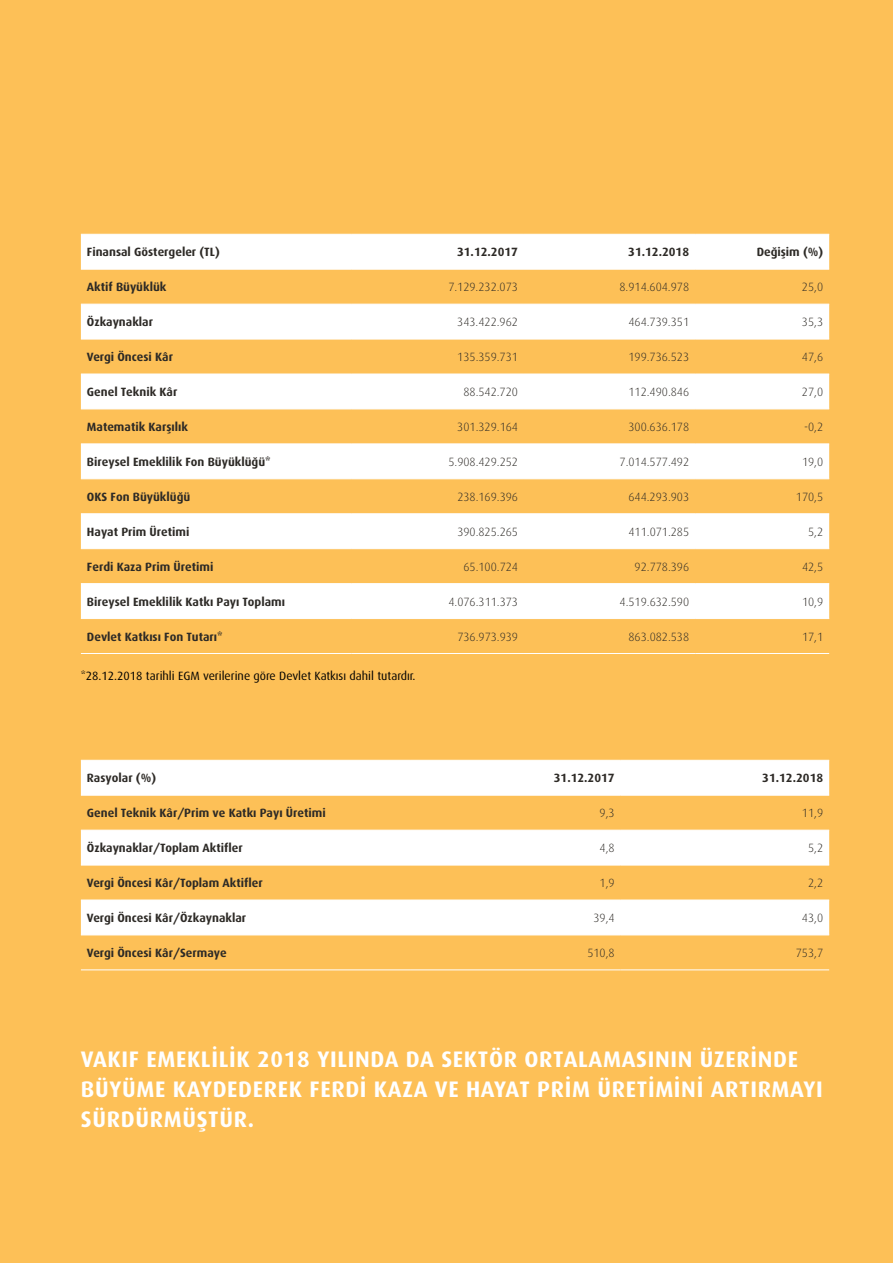
<style>
.page{position:relative;width:893px;height:1263px;background:#fdc057}
.page>*{position:absolute;margin:0;border:0;box-sizing:border-box;transform-origin:0 0}
.t1{font:22.5px/29.7px "Dax Bold Tr";letter-spacing:.03em;color:#fff}
.t2{font:12px "Dax Bold Tr";color:#2d2a26}
.t3{font:12px "Dax Light Tr";color:#2d2a26}
.t4{font:12px "Dax Regular Tr";color:#000}
</style>
<div class="page">
<svg style="left:81px;top:235px;width:748px;height:383px;fill:#fff"></svg>
<hr style="left:81px;top:234px;width:271px;height:1px;background:#fff">
<hr style="left:352px;top:234px;width:172px;height:1px;background:#fff">
<hr style="left:524px;top:234px;width:171px;height:1px;background:#fff">
<hr style="left:695px;top:234px;width:134px;height:1px;background:#fff">
<hr style="left:81px;top:269px;width:271px;height:1px;background:#fff">
<hr style="left:352px;top:269px;width:172px;height:1px;background:#fff">
<hr style="left:524px;top:269px;width:171px;height:1px;background:#fff">
<hr style="left:695px;top:269px;width:134px;height:1px;background:#fff">
<hr style="left:81px;top:304px;width:271px;height:1px;background:#fff">
<hr style="left:352px;top:304px;width:172px;height:1px;background:#fff">
<hr style="left:524px;top:304px;width:171px;height:1px;background:#fff">
<hr style="left:695px;top:304px;width:134px;height:1px;background:#fff">
<hr style="left:81px;top:339px;width:271px;height:1px;background:#fff">
<hr style="left:352px;top:339px;width:172px;height:1px;background:#fff">
<hr style="left:524px;top:339px;width:171px;height:1px;background:#fff">
<hr style="left:695px;top:339px;width:134px;height:1px;background:#fff">
<hr style="left:81px;top:374px;width:271px;height:1px;background:#fff">
<hr style="left:352px;top:374px;width:172px;height:1px;background:#fff">
<hr style="left:524px;top:374px;width:171px;height:1px;background:#fff">
<hr style="left:695px;top:374px;width:134px;height:1px;background:#fff">
<hr style="left:81px;top:409px;width:271px;height:1px;background:#fff">
<hr style="left:352px;top:409px;width:172px;height:1px;background:#fff">
<hr style="left:524px;top:409px;width:171px;height:1px;background:#fff">
<hr style="left:695px;top:409px;width:134px;height:1px;background:#fff">
<hr style="left:81px;top:443px;width:271px;height:1px;background:#fff">
<hr style="left:352px;top:443px;width:172px;height:1px;background:#fff">
<hr style="left:524px;top:443px;width:171px;height:1px;background:#fff">
<hr style="left:695px;top:443px;width:134px;height:1px;background:#fff">
<hr style="left:81px;top:478px;width:271px;height:1px;background:#fff">
<hr style="left:352px;top:478px;width:172px;height:1px;background:#fff">
<hr style="left:524px;top:478px;width:171px;height:1px;background:#fff">
<hr style="left:695px;top:478px;width:134px;height:1px;background:#fff">
<hr style="left:81px;top:513px;width:271px;height:1px;background:#fff">
<hr style="left:352px;top:513px;width:172px;height:1px;background:#fff">
<hr style="left:524px;top:513px;width:171px;height:1px;background:#fff">
<hr style="left:695px;top:513px;width:134px;height:1px;background:#fff">
<hr style="left:81px;top:548px;width:271px;height:1px;background:#fff">
<hr style="left:352px;top:548px;width:172px;height:1px;background:#fff">
<hr style="left:524px;top:548px;width:171px;height:1px;background:#fff">
<hr style="left:695px;top:548px;width:134px;height:1px;background:#fff">
<hr style="left:81px;top:583px;width:271px;height:1px;background:#fff">
<hr style="left:352px;top:583px;width:172px;height:1px;background:#fff">
<hr style="left:524px;top:583px;width:171px;height:1px;background:#fff">
<hr style="left:695px;top:583px;width:134px;height:1px;background:#fff">
<hr style="left:81px;top:618px;width:271px;height:1px;background:#fff">
<hr style="left:352px;top:618px;width:172px;height:1px;background:#fff">
<hr style="left:524px;top:618px;width:171px;height:1px;background:#fff">
<hr style="left:695px;top:618px;width:134px;height:1px;background:#fff">
<hr style="left:81px;top:653px;width:271px;height:1px;background:#fff">
<hr style="left:352px;top:653px;width:172px;height:1px;background:#fff">
<hr style="left:524px;top:653px;width:171px;height:1px;background:#fff">
<hr style="left:695px;top:653px;width:134px;height:1px;background:#fff">
<svg style="left:81px;top:761px;width:748px;height:173px;fill:#fff"></svg>
<hr style="left:81px;top:760px;width:330px;height:1px;background:#fff">
<hr style="left:411px;top:760px;width:210px;height:1px;background:#fff">
<hr style="left:621px;top:760px;width:208px;height:1px;background:#fff">
<hr style="left:81px;top:795px;width:330px;height:1px;background:#fff">
<hr style="left:411px;top:795px;width:210px;height:1px;background:#fff">
<hr style="left:621px;top:795px;width:208px;height:1px;background:#fff">
<hr style="left:81px;top:830px;width:330px;height:1px;background:#fff">
<hr style="left:411px;top:830px;width:210px;height:1px;background:#fff">
<hr style="left:621px;top:830px;width:208px;height:1px;background:#fff">
<hr style="left:81px;top:865px;width:330px;height:1px;background:#fff">
<hr style="left:411px;top:865px;width:210px;height:1px;background:#fff">
<hr style="left:621px;top:865px;width:208px;height:1px;background:#fff">
<hr style="left:81px;top:900px;width:330px;height:1px;background:#fff">
<hr style="left:411px;top:900px;width:210px;height:1px;background:#fff">
<hr style="left:621px;top:900px;width:208px;height:1px;background:#fff">
<hr style="left:81px;top:934px;width:330px;height:1px;background:#fff">
<hr style="left:411px;top:934px;width:210px;height:1px;background:#fff">
<hr style="left:621px;top:934px;width:208px;height:1px;background:#fff">
<hr style="left:81px;top:969px;width:330px;height:1px;background:#fff">
<hr style="left:411px;top:969px;width:210px;height:1px;background:#fff">
<hr style="left:621px;top:969px;width:208px;height:1px;background:#fff">
<p class="t2" style="left:87px;top:245px;width:134px">Finansal Göstergeler (TL)</p>
<p class="t2" style="left:457px;top:245px;width:62px">31.12.2017</p>
<p class="t2" style="left:628px;top:245px;width:62px">31.12.2018</p>
<p class="t2" style="left:757px;top:245px;width:68px">Değişim (%)</p>
<p class="t2" style="left:87px;top:280px;width:81px">Aktif Büyüklük</p>
<p class="t3" style="left:448px;top:281px;width:71px">7.129.232.073</p>
<p class="t3" style="left:619px;top:281px;width:71px">8.914.604.978</p>
<p class="t3" style="left:802px;top:281px;width:23px">25,0</p>
<p class="t2" style="left:87px;top:315px;width:68px">Özkaynaklar</p>
<p class="t3" style="left:457px;top:316px;width:62px">343.422.962</p>
<p class="t3" style="left:628px;top:316px;width:62px">464.739.351</p>
<p class="t3" style="left:802px;top:316px;width:23px">35,3</p>
<p class="t2" style="left:87px;top:350px;width:88px">Vergi Öncesi Kâr</p>
<p class="t3" style="left:457px;top:350px;width:62px">135.359.731</p>
<p class="t3" style="left:628px;top:350px;width:62px">199.736.523</p>
<p class="t3" style="left:802px;top:350px;width:23px">47,6</p>
<p class="t2" style="left:87px;top:385px;width:92px">Genel Teknik Kâr</p>
<p class="t3" style="left:463px;top:385px;width:56px">88.542.720</p>
<p class="t3" style="left:628px;top:385px;width:62px">112.490.846</p>
<p class="t3" style="left:802px;top:385px;width:23px">27,0</p>
<p class="t2" style="left:87px;top:420px;width:103px">Matematik Karşılık</p>
<p class="t3" style="left:457px;top:420px;width:62px">301.329.164</p>
<p class="t3" style="left:628px;top:420px;width:62px">300.636.178</p>
<p class="t3" style="left:804px;top:420px;width:21px">-0,2</p>
<p class="t2" style="left:87px;top:455px;width:185px">Bireysel Emeklilik Fon Büyüklüğü*</p>
<p class="t3" style="left:448px;top:455px;width:71px">5.908.429.252</p>
<p class="t3" style="left:619px;top:455px;width:71px">7.014.577.492</p>
<p class="t3" style="left:802px;top:455px;width:23px">19,0</p>
<p class="t2" style="left:87px;top:490px;width:105px">OKS Fon Büyüklüğü</p>
<p class="t3" style="left:457px;top:490px;width:62px">238.169.396</p>
<p class="t3" style="left:628px;top:490px;width:62px">644.293.903</p>
<p class="t3" style="left:796px;top:490px;width:29px">170,5</p>
<p class="t2" style="left:87px;top:525px;width:104px">Hayat Prim Üretimi</p>
<p class="t3" style="left:457px;top:525px;width:62px">390.825.265</p>
<p class="t3" style="left:628px;top:525px;width:62px">411.071.285</p>
<p class="t3" style="left:808px;top:525px;width:17px">5,2</p>
<p class="t2" style="left:87px;top:560px;width:128px">Ferdi Kaza Prim Üretimi</p>
<p class="t3" style="left:463px;top:560px;width:56px">65.100.724</p>
<p class="t3" style="left:635px;top:560px;width:56px">92.778.396</p>
<p class="t3" style="left:802px;top:560px;width:23px">42,5</p>
<p class="t2" style="left:87px;top:595px;width:200px">Bireysel Emeklilik Katkı Payı Toplamı</p>
<p class="t3" style="left:448px;top:595px;width:71px">4.076.311.373</p>
<p class="t3" style="left:620px;top:595px;width:71px">4.519.632.590</p>
<p class="t3" style="left:802px;top:595px;width:23px">10,9</p>
<p class="t2" style="left:87px;top:630px;width:137px">Devlet Katkısı Fon Tutarı*</p>
<p class="t3" style="left:457px;top:630px;width:62px">736.973.939</p>
<p class="t3" style="left:628px;top:630px;width:62px">863.082.538</p>
<p class="t3" style="left:802px;top:630px;width:23px">17,1</p>
<p class="t4" style="left:81px;top:670px;width:336px">*28.12.2018 tarihli EGM verilerine göre Devlet Katkısı dahil tutardır.</p>
<p class="t2" style="left:87px;top:771px;width:71px">Rasyolar (%)</p>
<p class="t2" style="left:554px;top:771px;width:62px">31.12.2017</p>
<p class="t2" style="left:762px;top:771px;width:62px">31.12.2018</p>
<p class="t2" style="left:87px;top:806px;width:240px">Genel Teknik Kâr/Prim ve Katkı Payı Üretimi</p>
<p class="t3" style="left:600px;top:807px;width:17px">9,3</p>
<p class="t3" style="left:802px;top:807px;width:23px">11,9</p>
<p class="t2" style="left:87px;top:841px;width:157px">Özkaynaklar/Toplam Aktifler</p>
<p class="t3" style="left:600px;top:842px;width:17px">4,8</p>
<p class="t3" style="left:808px;top:842px;width:17px">5,2</p>
<p class="t2" style="left:87px;top:876px;width:177px">Vergi Öncesi Kâr/Toplam Aktifler</p>
<p class="t3" style="left:600px;top:876px;width:17px">1,9</p>
<p class="t3" style="left:808px;top:876px;width:17px">2,2</p>
<p class="t2" style="left:87px;top:911px;width:161px">Vergi Öncesi Kâr/Özkaynaklar</p>
<p class="t3" style="left:593px;top:911px;width:23px">39,4</p>
<p class="t3" style="left:802px;top:911px;width:23px">43,0</p>
<p class="t2" style="left:87px;top:946px;width:141px">Vergi Öncesi Kâr/Sermaye</p>
<p class="t3" style="left:587px;top:946px;width:29px">510,8</p>
<p class="t3" style="left:796px;top:946px;width:29px">753,7</p>
<h1 class="t1" style="left:81px;top:1045px;width:743px">VAKIF EMEKLİLİK 2018 YILINDA DA SEKTÖR ORTALAMASININ ÜZERİNDE<br>BÜYÜME KAYDEDEREK FERDİ KAZA VE HAYAT PRİM ÜRETİMİNİ ARTIRMAYI<br>SÜRDÜRMÜŞTÜR.</h1>
</div>
